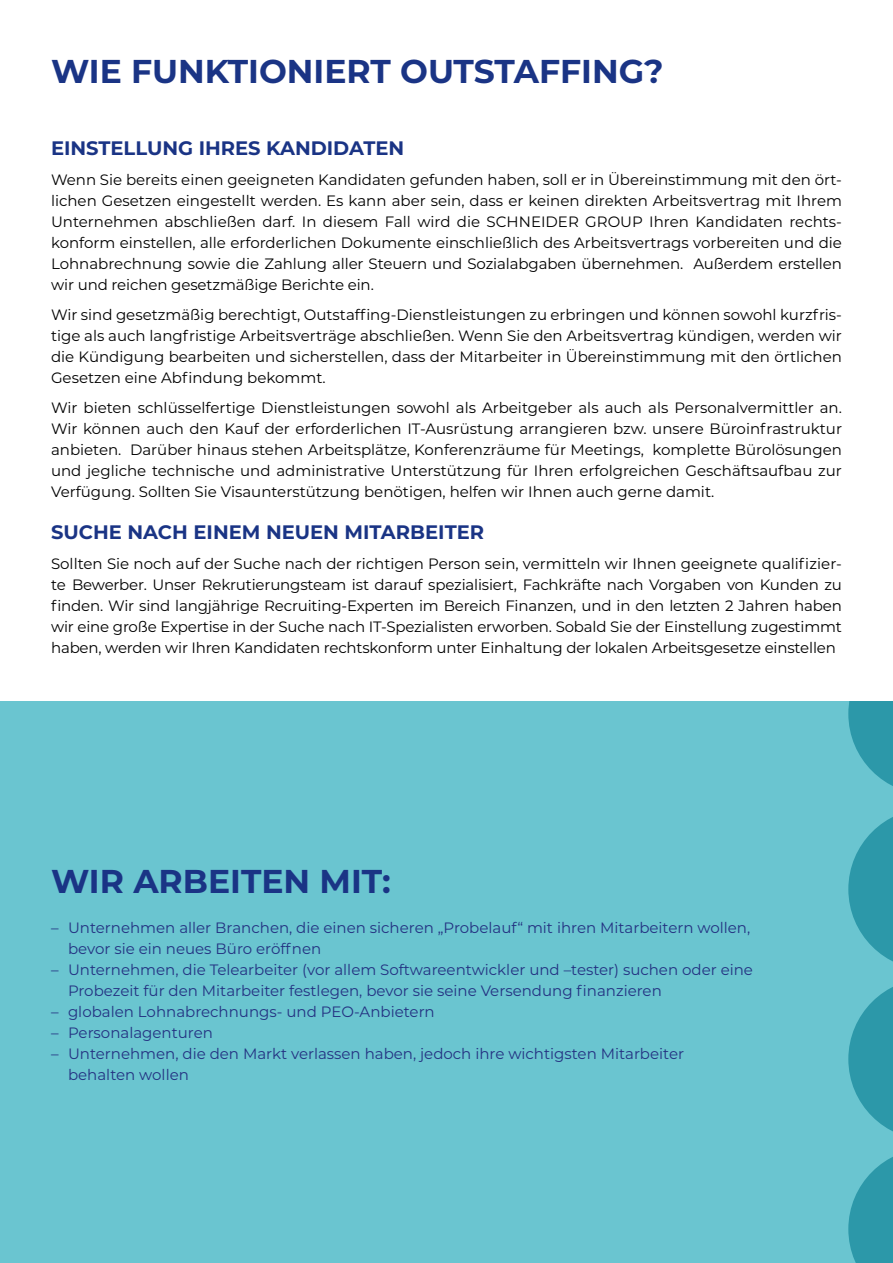
<style>
.page{position:relative;width:893px;height:1263px;background:#fff}
.page>*{position:absolute;margin:0;border:0;box-sizing:border-box;transform-origin:0 0}
.t1{font:700 33px "Montserrat";color:#1a3485}
.t2{font:700 19.5px "Montserrat";color:#1a3485}
.t3{font:15px/21px "Montserrat";letter-spacing:-.01em;color:#000;text-align:justify}
.t4{font:15px/21px "Montserrat";color:#243282}
</style>
<div class="page">
<div style="left:0;top:701px;width:893px;height:562px;background:#6ac5d0"></div>
<svg style="left:848px;top:987px;width:45px;height:145px"></svg>
<svg style="left:848px;top:817px;width:45px;height:145px"></svg>
<svg style="left:848px;top:701px;width:45px;height:85px"></svg>
<svg style="left:848px;top:1157px;width:45px;height:106px"></svg>
<h1 class="t1" style="left:51px;top:47px;width:614px">WIE FUNKTIONIERT OUTSTAFFING?</h1>
<h2 class="t2" style="left:51px;top:134px;width:355px">EINSTELLUNG IHRES KANDIDATEN</h2>
<p class="t3" style="left:51px;top:169px;width:792px">Wenn Sie bereits einen geeigneten Kandidaten gefunden haben, soll er in Übereinstimmung mit den ört&shy;lichen Gesetzen eingestellt werden. Es kann aber sein, dass er keinen direkten Arbeitsvertrag mit Ihrem Unternehmen abschließen darf. In diesem Fall wird die SCHNEIDER GROUP Ihren Kandidaten rechts&shy;konform einstellen, alle erforderlichen Dokumente einschließlich des Arbeitsvertrags vorbereiten und die Lohnabrechnung sowie die Zahlung aller Steuern und Sozialabgaben übernehmen. Außerdem erstellen wir und reichen gesetzmäßige Berichte ein.</p>
<p class="t3" style="left:51px;top:304px;width:792px">Wir sind gesetzmäßig berechtigt, Outstaffing-Dienstleistungen zu erbringen und können sowohl kurzfris&shy;tige als auch langfristige Arbeitsverträge abschließen. Wenn Sie den Arbeitsvertrag kündigen, werden wir die Kündigung bearbeiten und sicherstellen, dass der Mitarbeiter in Übereinstimmung mit den örtlichen Gesetzen eine Abfindung bekommt.</p>
<p class="t3" style="left:51px;top:397px;width:792px">Wir bieten schlüsselfertige Dienstleistungen sowohl als Arbeitgeber als auch als Personalvermittler an.<br>Wir können auch den Kauf der erforderlichen IT-Ausrüstung arrangieren bzw. unsere Büroinfrastruktur anbieten. Darüber hinaus stehen Arbeitsplätze, Konferenzräume für Meetings, komplette Bürolösungen und jegliche technische und administrative Unterstützung für Ihren erfolgreichen Geschäftsaufbau zur Verfügung. Sollten Sie Visaunterstützung benötigen, helfen wir Ihnen auch gerne damit.</p>
<h2 class="t2" style="left:51px;top:518px;width:435px">SUCHE NACH EINEM NEUEN MITARBEITER</h2>
<p class="t3" style="left:51px;top:553px;width:792px">Sollten Sie noch auf der Suche nach der richtigen Person sein, vermitteln wir Ihnen geeignete qualifizier&shy;te Bewerber. Unser Rekrutierungsteam ist darauf spezialisiert, Fachkräfte nach Vorgaben von Kunden zu finden. Wir sind langjährige Recruiting-Experten im Bereich Finanzen, und in den letzten 2 Jahren haben wir eine große Expertise in der Suche nach IT-Spezialisten erworben. Sobald Sie der Einstellung zugestimmt haben, werden wir Ihren Kandidaten rechtskonform unter Einhaltung der lokalen Arbeitsgesetze einstellen</p>
<h1 class="t1" style="left:51px;top:857px;width:341px">WIR ARBEITEN MIT:</h1>
<p class="t4" style="left:68px;top:916px;width:684px;text-indent:-17px">– Unternehmen aller Branchen, die einen sicheren „Probelauf“ mit ihren Mitarbeitern wollen, bevor sie ein neues Büro eröffnen</p>
<p class="t4" style="left:68px;top:958px;width:686px;text-indent:-17px">– Unternehmen, die Telearbeiter (vor allem Softwareentwickler und –tester) suchen oder eine<br>Probezeit für den Mitarbeiter festlegen, bevor sie seine Versendung finanzieren</p>
<p class="t4" style="left:51px;top:1000px;width:385px">– globalen Lohnabrechnungs- und PEO-Anbietern</p>
<p class="t4" style="left:51px;top:1021px;width:163px">– Personalagenturen</p>
<p class="t4" style="left:68px;top:1042px;width:618px;text-indent:-17px">– Unternehmen, die den Markt verlassen haben, jedoch ihre wichtigsten Mitarbeiter behalten wollen</p>
</div>
